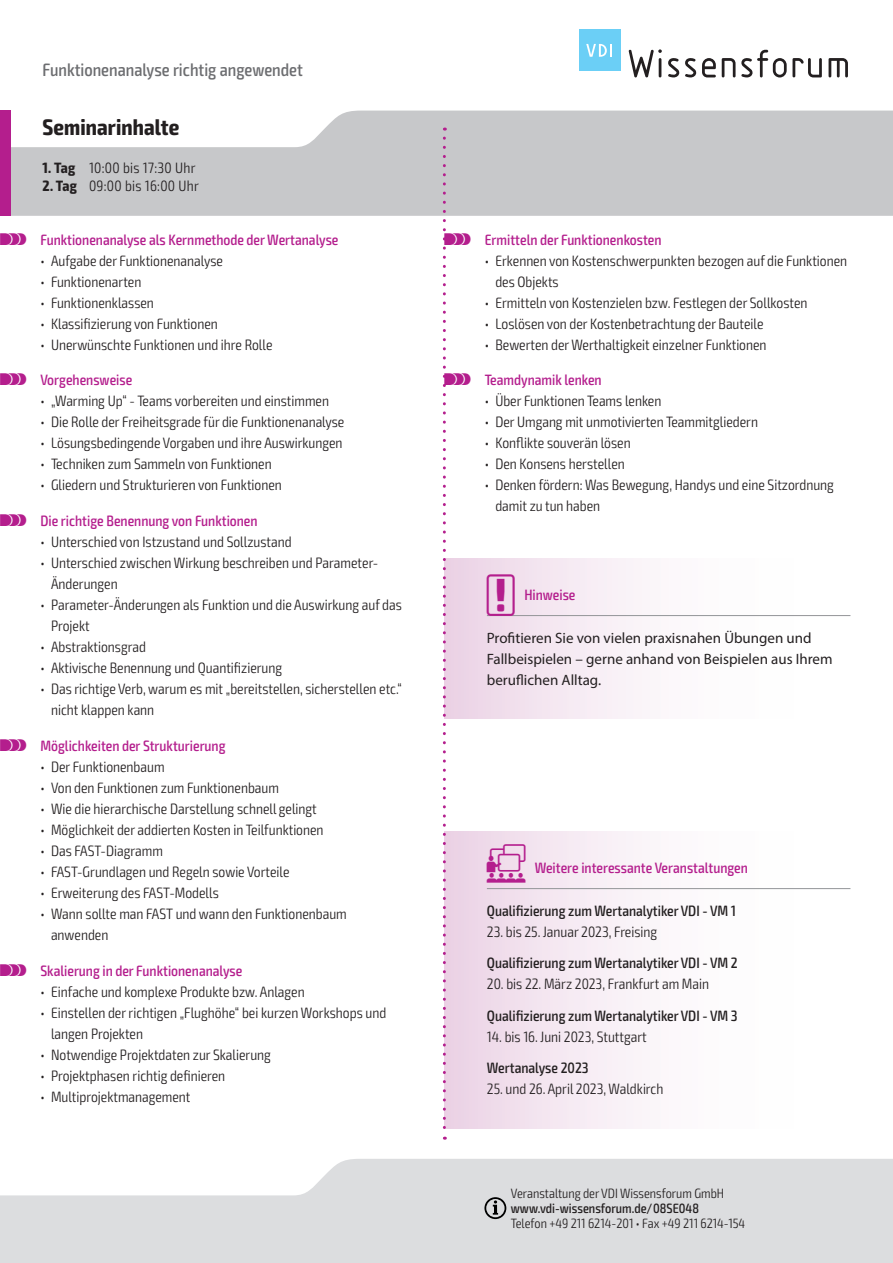
<style>
.page{position:relative;width:893px;height:1263px;background:#fff}
.page>*{position:absolute;margin:0;border:0;box-sizing:border-box;transform-origin:0 0}
.t1{font:700 condensed 22.5px "Exo 2";letter-spacing:.005em;color:#231f20}
.t2{font:500 condensed 18px "Exo 2";color:#6c6d70}
.t3{font:300 condensed 15px/21px "Exo 2";color:#231f20}
.t4{font:500 condensed 15px "Exo 2";color:#b41e8d}
.t5{font:500 condensed 15px "Exo 2";color:#231f20}
.t6{font:15px/21px "Myriad Pro";color:#231f20}
.t7{font:300 condensed 15px "Exo 2";letter-spacing:.02em;color:#231f20}
.t8{font:300 condensed 13.5px "Exo 2";color:#231f20}
.t9{font:500 condensed 13.5px "Exo 2";color:#231f20}
.s1{font-weight:700}
.s2{font-family:"VDI Iconset S4 A Regular";font-weight:400;font-stretch:normal}
.s3{font-family:"VDI Iconset S4 A Regular";font-weight:400;font-stretch:normal;font-size:19.5px}
</style>
<div class="page">
<svg style="left:0;top:1159px;width:893px;height:104px;fill:#dcdddf"></svg>
<svg style="left:11px;top:111px;width:882px;height:105px;fill:#c7c8ca"></svg>
<div style="left:0;top:111px;width:11px;height:105px;background:#b41e8d"></div>
<svg style="left:484px;top:1197px;width:22px;height:22px"></svg>
<svg style="left:629px;top:49px;width:33px;height:28px"></svg>
<svg style="left:668px;top:58px;width:11px;height:19px"></svg>
<svg style="left:685px;top:58px;width:11px;height:19px"></svg>
<svg style="left:702px;top:58px;width:14px;height:19px"></svg>
<svg style="left:722px;top:58px;width:13px;height:19px"></svg>
<svg style="left:741px;top:50px;width:81px;height:27px"></svg>
<svg style="left:828px;top:58px;width:20px;height:19px"></svg>
<div style="left:579px;top:30px;width:41px;height:41px;background:#6bcff6"></div>
<svg style="left:586px;top:44px;width:26px;height:13px"></svg>
<div style="left:444px;top:831px;width:406px;height:297px;background:linear-gradient(to right,#eed9e9,#fff)"></div>
<hr style="left:487px;top:888px;width:363px;height:1px;background:#939598">
<div style="left:444px;top:558px;width:406px;height:161px;background:linear-gradient(to right,#eed9e9,#fff)"></div>
<div style="left:444px;top:558px;width:406px;height:59px;background:linear-gradient(to right,#eed9e9,#fff)"></div>
<hr style="left:487px;top:615px;width:363px;height:1px;background:#939598">
<svg style="left:443px;top:138px;width:3px;height:1002px"></svg>
<p class="t2" style="left:43px;top:59px;width:262px">Funktionenanalyse richtig angewendet</p>
<h1 class="t1" style="left:43px;top:113px;width:138px">Seminarinhalte</h1>
<p class="t7" style="left:43px;top:159px;width:155px"><span class="s1">1. Tag</span> 10:00 bis 17:30 Uhr</p>
<p class="t7" style="left:43px;top:177px;width:158px"><span class="s1">2. Tag</span> 09:00 bis 16:00 Uhr</p>
<p class="t4" style="left:0;top:230px;width:340px"><span class="s2">s</span> Funktionenanalyse als Kernmethode der Wertanalyse</p>
<p class="t3" style="left:40px;top:250px;width:184px">• Aufgabe der Funktionenanalyse</p>
<p class="t3" style="left:40px;top:271px;width:102px">• Funktionenarten</p>
<p class="t3" style="left:40px;top:292px;width:115px">• Funktionenklassen</p>
<p class="t3" style="left:40px;top:313px;width:179px">• Klassifizierung von Funktionen</p>
<p class="t3" style="left:40px;top:334px;width:234px">• Unerwünschte Funktionen und ihre Rolle</p>
<p class="t4" style="left:0;top:371px;width:134px"><span class="s2">s</span> Vorgehensweise</p>
<p class="t3" style="left:40px;top:391px;width:290px">• „Warming Up“ - Teams vorbereiten und einstimmen</p>
<p class="t3" style="left:40px;top:412px;width:306px">• Die Rolle der Freiheitsgrade für die Funktionenanalyse</p>
<p class="t3" style="left:40px;top:433px;width:304px">• Lösungsbedingende Vorgaben und ihre Auswirkungen</p>
<p class="t3" style="left:40px;top:454px;width:233px">• Techniken zum Sammeln von Funktionen</p>
<p class="t3" style="left:40px;top:475px;width:243px">• Gliedern und Strukturieren von Funktionen</p>
<p class="t4" style="left:0;top:512px;width:259px"><span class="s2">s</span> Die richtige Benennung von Funktionen</p>
<p class="t3" style="left:40px;top:532px;width:253px">• Unterschied von Istzustand und Sollzustand</p>
<p class="t3" style="left:51px;top:553px;width:329px;text-indent:-11px">• Unterschied zwischen Wirkung beschreiben und Parameter-<br>Änderungen</p>
<p class="t3" style="left:51px;top:595px;width:352px;text-indent:-11px">• Parameter-Änderungen als Funktion und die Auswirkung auf das<br>Projekt</p>
<p class="t3" style="left:40px;top:637px;width:107px">• Abstraktionsgrad</p>
<p class="t3" style="left:40px;top:658px;width:243px">• Aktivische Benennung und Quantifizierung</p>
<p class="t3" style="left:51px;top:679px;width:352px;text-indent:-11px">• Das richtige Verb, warum es mit „bereitstellen, sicherstellen etc.“ nicht klappen kann</p>
<p class="t4" style="left:0;top:737px;width:227px"><span class="s2">s</span> Möglichkeiten der Strukturierung</p>
<p class="t3" style="left:40px;top:757px;width:126px">• Der Funktionenbaum</p>
<p class="t3" style="left:40px;top:778px;width:240px">• Von den Funktionen zum Funktionenbaum</p>
<p class="t3" style="left:40px;top:799px;width:278px">• Wie die hierarchische Darstellung schnell gelingt</p>
<p class="t3" style="left:40px;top:820px;width:285px">• Möglichkeit der addierten Kosten in Teilfunktionen</p>
<p class="t3" style="left:40px;top:841px;width:124px">• Das FAST-Diagramm</p>
<p class="t3" style="left:40px;top:862px;width:251px">• FAST-Grundlagen und Regeln sowie Vorteile</p>
<p class="t3" style="left:40px;top:883px;width:180px">• Erweiterung des FAST-Modells</p>
<p class="t3" style="left:51px;top:904px;width:297px;text-indent:-11px">• Wann sollte man FAST und wann den Funktionenbaum anwenden</p>
<p class="t4" style="left:0;top:962px;width:244px"><span class="s2">s</span> Skalierung in der Funktionenanalyse</p>
<p class="t3" style="left:40px;top:982px;width:266px">• Einfache und komplexe Produkte bzw. Anlagen</p>
<p class="t3" style="left:51px;top:1003px;width:337px;text-indent:-11px">• Einstellen der richtigen „Flughöhe“ bei kurzen Workshops und langen Projekten</p>
<p class="t3" style="left:40px;top:1045px;width:232px">• Notwendige Projektdaten zur Skalierung</p>
<p class="t3" style="left:40px;top:1066px;width:186px">• Projektphasen richtig definieren</p>
<p class="t3" style="left:40px;top:1087px;width:152px">• Multiprojektmanagement</p>
<p class="t4" style="left:444px;top:230px;width:219px"><span class="s2">s</span> Ermitteln der Funktionenkosten</p>
<p class="t3" style="left:495px;top:250px;width:353px;text-indent:-11px">• Erkennen von Kostenschwerpunkten bezogen auf die Funktionen des Objekts</p>
<p class="t3" style="left:485px;top:292px;width:324px">• Ermitteln von Kostenzielen bzw. Festlegen der Sollkosten</p>
<p class="t3" style="left:485px;top:313px;width:280px">• Loslösen von der Kostenbetrachtung der Bauteile</p>
<p class="t3" style="left:485px;top:334px;width:283px">• Bewerten der Werthaltigkeit einzelner Funktionen</p>
<p class="t4" style="left:444px;top:371px;width:159px"><span class="s2">s</span> Teamdynamik lenken</p>
<p class="t3" style="left:485px;top:391px;width:178px">• Über Funktionen Teams lenken</p>
<p class="t3" style="left:485px;top:412px;width:275px">• Der Umgang mit unmotivierten Teammitgliedern</p>
<p class="t3" style="left:485px;top:433px;width:147px">• Konflikte souverän lösen</p>
<p class="t3" style="left:485px;top:454px;width:142px">• Den Konsens herstellen</p>
<p class="t3" style="left:495px;top:475px;width:340px;text-indent:-11px">• Denken fördern: Was Bewegung, Handys und eine Sitzordnung damit zu tun haben</p>
<p class="t4" style="left:487px;top:586px;width:90px"><span class="s3">!</span> Hinweise</p>
<p class="t6" style="left:487px;top:627px;width:347px">Profitieren Sie von vielen praxisnahen Übungen und<br>Fallbeispielen – gerne anhand von Beispielen aus Ihrem beruflichen Alltag.</p>
<p class="t4" style="left:487px;top:859px;width:263px"><span class="s3">W</span> Weitere interessante Veranstaltungen</p>
<p class="t5" style="left:487px;top:901px;width:251px">Qualifizierung zum Wertanalytiker VDI - VM 1</p>
<p class="t3" style="left:487px;top:921px;width:172px">23. bis 25. Januar 2023, Freising</p>
<p class="t5" style="left:487px;top:954px;width:252px">Qualifizierung zum Wertanalytiker VDI - VM 2</p>
<p class="t3" style="left:487px;top:974px;width:224px">20. bis 22. März 2023, Frankfurt am Main</p>
<p class="t5" style="left:487px;top:1006px;width:252px">Qualifizierung zum Wertanalytiker VDI - VM 3</p>
<p class="t3" style="left:487px;top:1026px;width:161px">14. bis 16. Juni 2023, Stuttgart</p>
<p class="t5" style="left:487px;top:1059px;width:103px">Wertanalyse 2023</p>
<p class="t3" style="left:487px;top:1079px;width:178px">25. und 26. April 2023, Waldkirch</p>
<p class="t8" style="left:511px;top:1185px;width:215px">Veranstaltung der VDI Wissensforum GmbH</p>
<p class="t9" style="left:511px;top:1200px;width:190px">www.vdi-wissensforum.de/08SE048</p>
<p class="t8" style="left:511px;top:1215px;width:236px">Telefon +49 211 6214-201 • Fax +49 211 6214-154</p>
</div>
